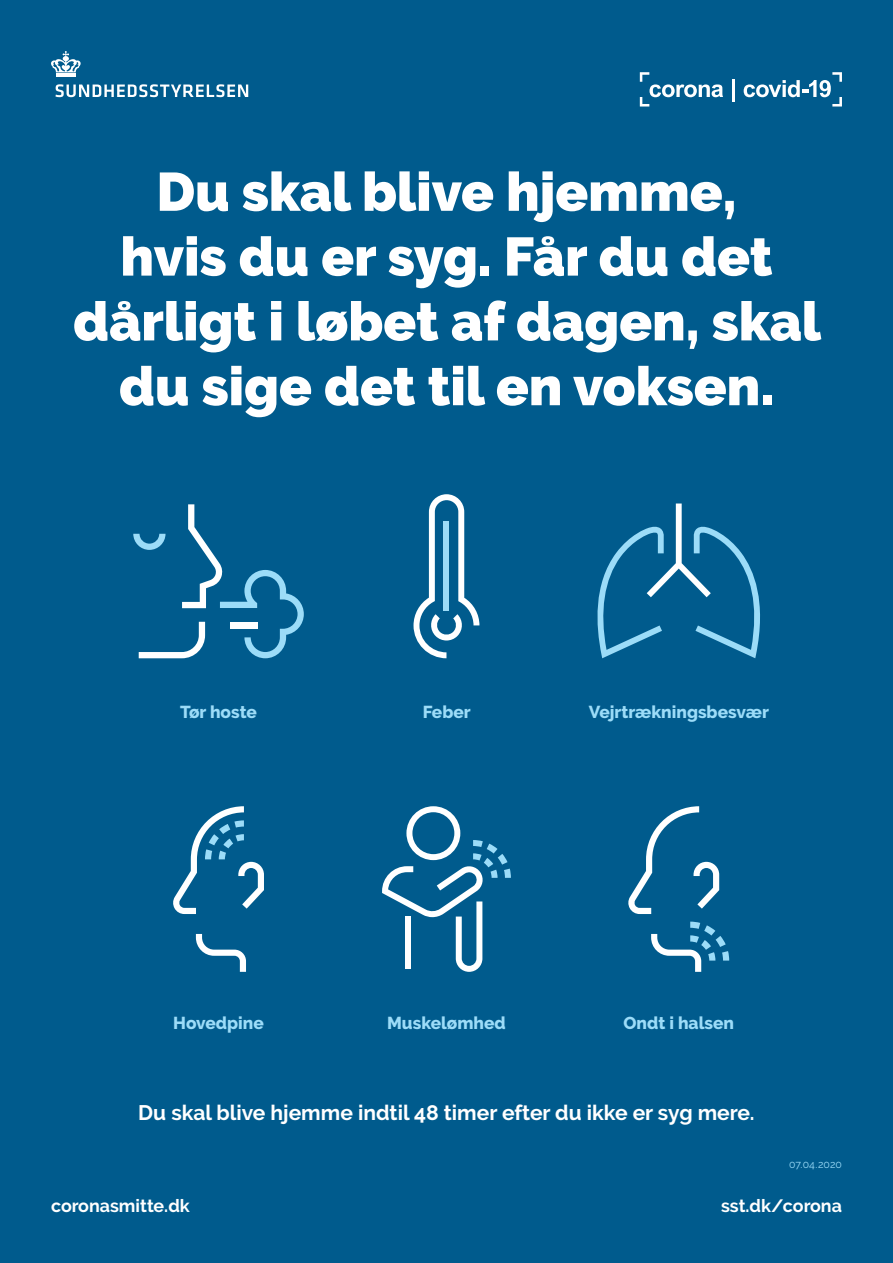
<style>
.page{position:relative;width:893px;height:1263px;background:#005b8d}
.page>*{position:absolute;margin:0;border:0;box-sizing:border-box;transform-origin:0 0}
.t1{font:900 54px/64.8px "Raleway";color:#fff;text-align:center}
.t2{font:700 21px "Raleway";color:#fff}
.t3{font:700 17.85px "Raleway";color:#fff}
.t4{font:800 17.25px "Raleway";color:#9cdcf8}
.t5{font:10.5px "Raleway";letter-spacing:.005em;color:#9cdcf8}
</style>
<div class="page">
<hr style="left:56px;top:73px;width:20px;height:4px;background:#fff">
<svg style="left:51px;top:51px;width:30px;height:21px"></svg>
<svg style="left:55px;top:84px;width:193px;height:13px"></svg>
<svg style="left:640px;top:72px;width:83px;height:35px"></svg>
<hr style="left:732px;top:80px;width:3px;height:22px;background:#fff">
<svg style="left:744px;top:72px;width:98px;height:35px"></svg>
<svg style="left:413px;top:494px;width:66px;height:164px"></svg>
<svg style="left:133px;top:504px;width:171px;height:154px"></svg>
<svg style="left:597px;top:503px;width:163px;height:155px"></svg>
<svg style="left:196px;top:934px;width:50px;height:38px"></svg>
<svg style="left:173px;top:806px;width:91px;height:108px"></svg>
<svg style="left:382px;top:806px;width:129px;height:166px"></svg>
<svg style="left:628px;top:806px;width:91px;height:108px"></svg>
<svg style="left:651px;top:922px;width:78px;height:50px"></svg>
<h1 class="t1" style="left:73px;top:160px;width:749px">Du skal blive hjemme,<br>hvis du er syg. Får du det dårligt i løbet af dagen, skal du sige det til en voksen.</h1>
<p class="t4" style="left:180px;top:702px;width:78px">Tør hoste</p>
<p class="t4" style="left:423px;top:702px;width:50px">Feber</p>
<p class="t4" style="left:589px;top:702px;width:182px">Vejrtrækningsbesvær</p>
<p class="t4" style="left:173px;top:1013px;width:92px">Hovedpine</p>
<p class="t4" style="left:387px;top:1013px;width:120px">Muskelømhed</p>
<p class="t4" style="left:623px;top:1013px;width:112px">Ondt i halsen</p>
<p class="t2" style="left:138px;top:1101px;width:618px">Du skal blive hjemme indtil 48 timer efter du ikke er syg mere.</p>
<p class="t5" style="left:789px;top:1158px;width:54px">07.04.2020</p>
<p class="t3" style="left:51px;top:1195px;width:140px">coronasmitte.dk</p>
<p class="t3" style="left:721px;top:1195px;width:122px">sst.dk/corona</p>
</div>
